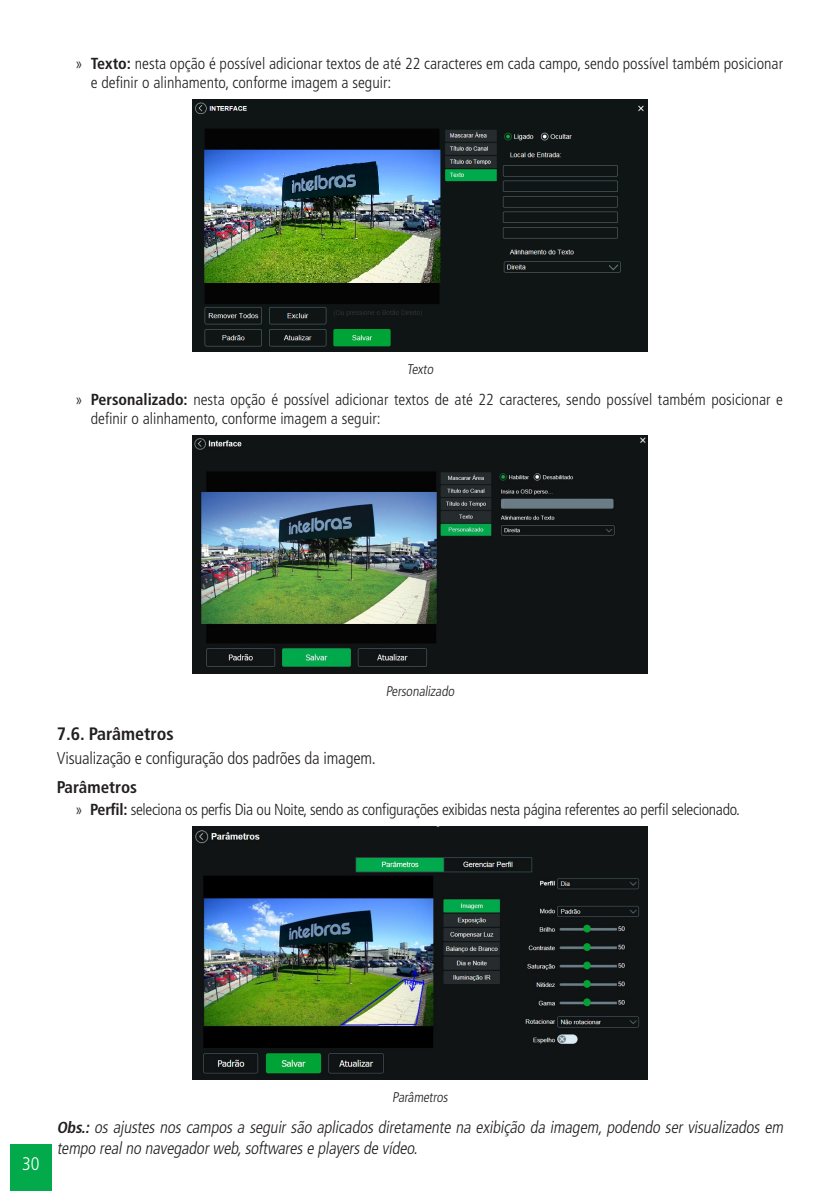
<style>
.page{position:relative;width:840px;height:1191px;background:#fff}
.page>*{position:absolute;margin:0;border:0;box-sizing:border-box;transform-origin:0 0}
.t1{font:300 condensed 18.2px "Frutiger LT Std";color:#fff}
.t2{font:700 condensed 18px "Frutiger LT Std";color:#231f20}
._0__Corpo_de_texto{font:italic 300 condensed 17px/20.4px "Frutiger LT Std";color:#231f20}
._0__Corpo_de_texto-2{font:300 condensed 17px "Frutiger LT Std";letter-spacing:-.01em;color:#231f20}
._3__Titulo_3{font:700 condensed 17px "Frutiger LT Std";color:#231f20}
.t3{font:300 condensed 16px/19.2px "Frutiger LT Std";color:#231f20}
.t4{font:300 condensed 16px "Frutiger LT Std";letter-spacing:-.02em;color:#231f20}
._7__Legenda{font:300 condensed 14px "Frutiger LT Std";color:#231f20}
.s1{font-weight:700}
.s2{font-weight:700;font-size:16px}
</style>
<div class="page">
<div style="left:10px;top:1144px;width:42px;height:47px;background:#03aa4b"></div>
<img style="left:193px;top:100px;width:453px;height:252px">
<img style="left:193px;top:436px;width:453px;height:237px">
<img style="left:193px;top:826px;width:453px;height:253px">
<p class="t3" style="left:91px;top:54px;width:693px;text-indent:-16px">» <span class="s1">Texto:</span> nesta opção é possível adicionar textos de até 22 caracteres em cada campo, sendo possível também posicionar e definir o alinhamento, conforme imagem a seguir:</p>
<p class="_7__Legenda" style="left:406px;top:361px;width:30px">Texto</p>
<p class="t3" style="left:91px;top:390px;width:693px;text-indent:-16px">» <span class="s1">Personalizado:</span> nesta opção é possível adicionar textos de até 22 caracteres, sendo possível também posicionar e definir o alinhamento, conforme imagem a seguir:</p>
<p class="_7__Legenda" style="left:385px;top:683px;width:72px">Personalizado</p>
<p class="t2" style="left:57px;top:723px;width:118px">7.6. Parâmetros</p>
<p class="_0__Corpo_de_texto-2" style="left:57px;top:748px;width:320px">Visualização e configuração dos padrões da imagem.</p>
<p class="_3__Titulo_3" style="left:57px;top:776px;width:82px">Parâmetros</p>
<p class="t4" style="left:75px;top:800px;width:666px">» <span class="s1">Perfil:</span> seleciona os perfis Dia ou Noite, sendo as configurações exibidas nesta página referentes ao perfil selecionado.</p>
<p class="t1" style="left:22px;top:1153px;width:19px">30</p>
<p class="_7__Legenda" style="left:392px;top:1088px;width:59px">Parâmetros</p>
<p class="_0__Corpo_de_texto" style="left:57px;top:1117px;width:730px"><span class="s2">Obs.:</span> os ajustes nos campos a seguir são aplicados diretamente na exibição da imagem, podendo ser visualizados em tempo realno navegadorweb,softwarese playersde vídeo.</p>
</div>
